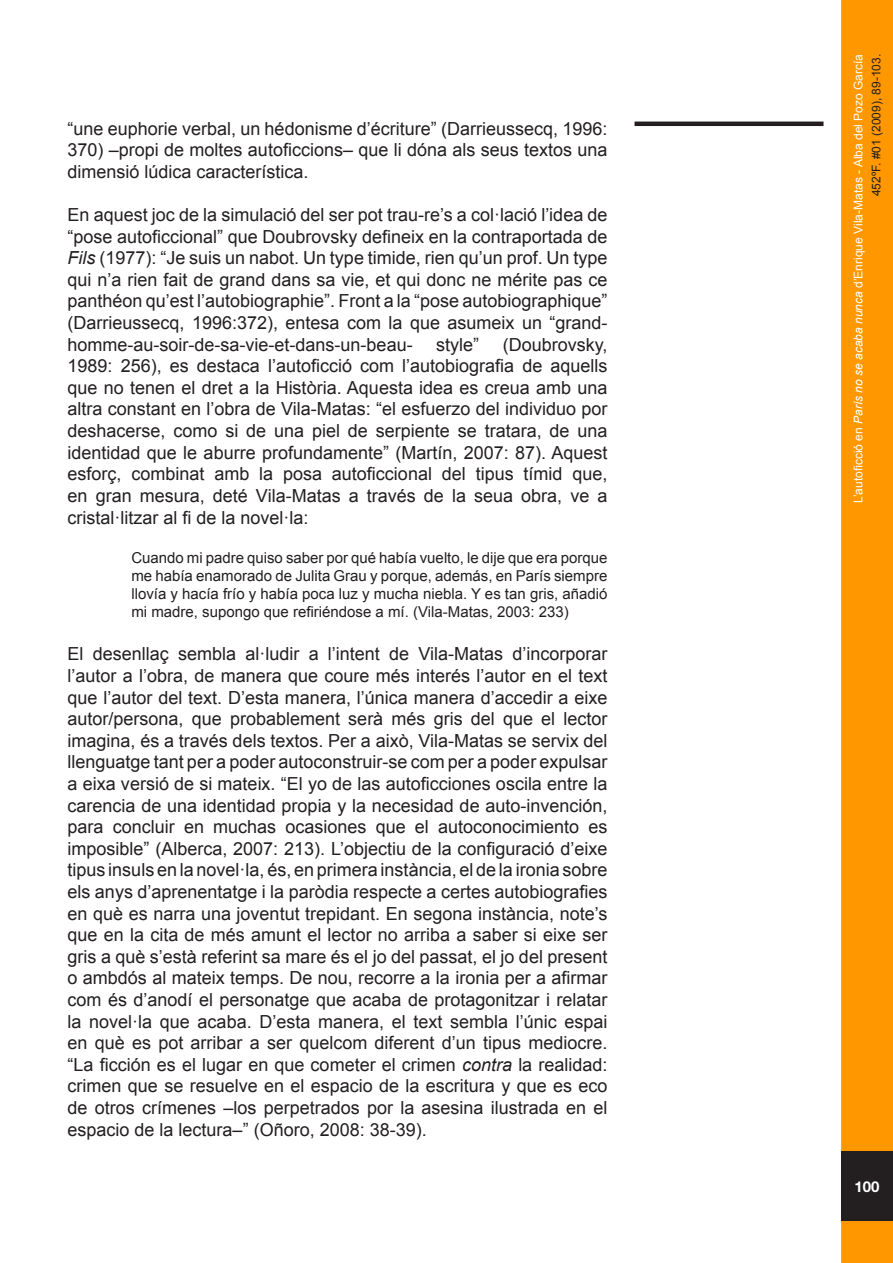
<style>
.page{position:relative;width:893px;height:1263px;background:#fff}
.page>*{position:absolute;margin:0;border:0;box-sizing:border-box;transform-origin:0 0}
.Estilo_de_párrafo_1{font:18px/21.6px "Arial";color:#231f20;text-align:justify}
.Estilo_de_párrafo_1-2{font:15px/18px "Arial";color:#231f20;text-align:justify}
.t1{font:700 15px "Helvetica Neue";color:#fff}
.t2{font:12px/18px "Arial";color:#fff;text-align:right}
.s1{font-style:italic}
.s2{color:#fdfdfd}
.s3{color:#231f20}
</style>
<div class="page">
<div style="left:841px;top:0;width:52px;height:1263px;background:#ff9800;border:3px solid #ff9800"></div>
<div style="left:841px;top:1151px;width:52px;height:70px;background:#231f20"></div>
<hr style="left:634px;top:122px;width:189px;height:4px;background:#231f20">
<p class="Estilo_de_párrafo_1" style="left:68px;top:118px;width:541px">“une euphorie verbal, un hédonisme d’écriture” (Darrieussecq, 1996:<br>370) –propi de moltes autoficcions– que li dóna als seus textos una dimensió lúdica característica.</p>
<p class="Estilo_de_párrafo_1" style="left:68px;top:204px;width:541px">En aquest joc de la simulació del ser pot trau-re’s a col·lació l’idea de “pose autoficcional” que Doubrovsky defineix en la contraportada de <span class="s1">Fils</span> (1977): “Je suis un nabot. Un type timide, rien qu’un prof. Un type qui n’a rien fait de grand dans sa vie, et qui donc ne mérite pas ce panthéon qu’est l’autobiographie”. Front a la “pose autobiographique” (Darrieussecq, 1996:372), entesa com la que asumeix un “grand&shy;homme-au-soir-de-sa-vie-et-dans-un-beau-</p>
<p class="Estilo_de_párrafo_1" style="left:68px;top:334px;width:541px;text-indent:435px">(Doubrovsky, 1989: 256), es destaca l’autoficció com l’autobiografia de aquells que no tenen el dret a la Història. Aquesta idea es creua amb una altra constant en l’obra de Vila-Matas: “el esfuerzo del individuo por deshacerse, como si de una piel de serpiente se tratara, de una identidad que le aburre profundamente” (Martín, 2007: 87). Aquest esforç, combinat amb la posa autoficcional del tipus tímid que, en gran mesura, deté Vila-Matas a través de la seua obra, ve a cristal·litzar al fi de la novel·la:</p>
<p class="Estilo_de_párrafo_1-2" style="left:131px;top:549px;width:478px">Cuando mi padre quiso saber por qué había vuelto, le dije que era porque me había enamorado de Julita Grau y porque, además, en París siempre llovía y hacía frío y había poca luz y mucha niebla. Y es tan gris, añadió mi madre, supongo que refiriéndose a mí. (Vila-Matas, 2003: 233)</p>
<p class="Estilo_de_párrafo_1" style="left:68px;top:643px;width:541px">El desenllaç sembla al·ludir a l’intent de Vila-Matas d’incorporar l’autor a l’obra, de manera que coure més interés l’autor en el text que l’autor del text. D’esta manera, l’única manera d’accedir a eixe autor/persona, que probablement serà més gris del que el lector imagina, és a través dels textos. Per a això, Vila-Matas se servix del llenguatge tant per a poder autoconstruir-se com per a poder expulsar a eixa versió de si mateix. “El yo de las autoficciones oscila entre la carencia de una identidad propia y la necesidad de auto-invención, para concluir en muchas ocasiones que el autoconocimiento es imposible” (Alberca, 2007: 213). L’objectiu de la configuració d’eixe tipus insuls en la novel·la, és, en primera instància, el de la ironia sobre els anys d’aprenentatge i la paròdia respecte a certes autobiografies en què es narra una joventut trepidant. En segona instància, note’s que en la cita de més amunt el lector no arriba a saber si eixe ser gris a què s’està referint sa mare és el jo del passat, el jo del present o ambdós al mateix temps. De nou, recorre a la ironia per a afirmar com és d’anodí el personatge que acaba de protagonitzar i relatar la novel·la que acaba. D’esta manera, el text sembla l’únic espai en què es pot arribar a ser quelcom diferent d’un tipus mediocre. “La ficción es el lugar en que cometer el crimen <span class="s1">contra</span> la realidad: crimen que se resuelve en el espacio de la escritura y que es eco de otros crímenes –los perpetrados por la asesina ilustrada en el espacio de la lectura–” (Oñoro, 2008: 38-39).</p>
<p class="Estilo_de_párrafo_1" style="left:436px;top:334px;width:45px">style”</p>
<p class="t2" style="left:849px;top:503px;width:451px;rotate:-90deg">L’autoficció en <span class="s1">París no se acaba nunca</span> d’Enrique Vila-Matas <span class="s2">- Alba del Pozo García<br></span><span class="s3">452ºF. #01 (2009), 89-103.</span></p>
<p class="t1" style="left:854px;top:1177px;width:27px">100</p>
</div>
